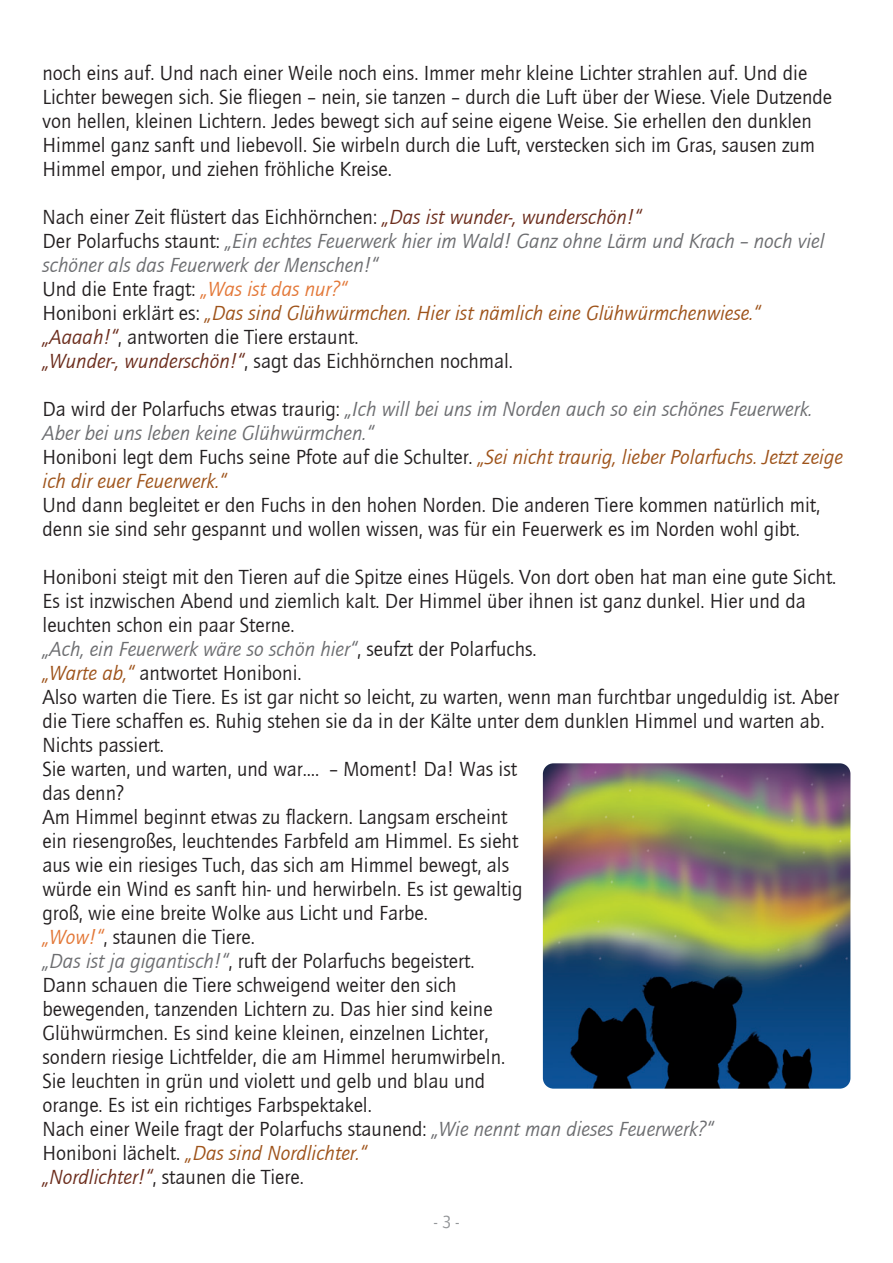
<style>
.page{position:relative;width:893px;height:1263px;background:#fff}
.page>*{position:absolute;margin:0;border:0;box-sizing:border-box;transform-origin:0 0}
.t1{font:21px/24px "Quay Itc T";color:#231f20}
.t2{font:italic 21px/24px "Quay Itc T";color:#6c6d70}
.t3{font:italic 21px/24px "Quay Itc T";color:#9e531a}
.t4{font:18px "Quay Itc T";color:#939598}
.s1{font-style:italic;color:#6c2d1d}
.s2{font-style:normal;color:#231f20}
.s3{font-style:italic;color:#e37838}
.s4{font-style:italic;color:#9e531a}
.s5{font-style:italic;color:#6c6d70}
</style>
<div class="page">
<img style="left:543px;top:763px;width:307px;height:326px">
<p class="t1" style="left:43px;top:60px;width:791px">noch eins auf. Und nach einer Weile noch eins. Immer mehr kleine Lichter strahlen auf. Und die Lichter bewegen sich. Sie fliegen – nein, sie tanzen – durch die Luft über der Wiese. Viele Dutzende von hellen, kleinen Lichtern. Jedes bewegt sich auf seine eigene Weise. Sie erhellen den dunklen Himmel ganz sanft und liebevoll. Sie wirbeln durch die Luft, verstecken sich im Gras, sausen zum Himmel empor, und ziehen fröhliche Kreise.</p>
<p class="t1" style="left:43px;top:204px;width:600px">Nach einer Zeit flüstert das Eichhörnchen: <span class="s1">„Das ist wunder-, wunderschön!“</span></p>
<p class="t2" style="left:43px;top:228px;width:783px"><span class="s2">Der Polarfuchs staunt:</span> „Ein echtes Feuerwerk hier im Wald! Ganz ohne Lärm und Krach – noch viel schöner als das Feuerwerk der Menschen!“</p>
<p class="t1" style="left:43px;top:276px;width:306px">Und die Ente fragt: <span class="s3">„Was ist das nur?“</span></p>
<p class="t3" style="left:43px;top:300px;width:720px"><span class="s2">Honiboni erklärt es:</span> „Das sind Glühwürmchen. Hier ist nämlich eine Glühwürmchenwiese.“</p>
<p class="t1" style="left:43px;top:324px;width:317px"><span class="s1">„Aaaah!“</span>, antworten die Tiere erstaunt.</p>
<p class="t1" style="left:43px;top:348px;width:472px"><span class="s1">„Wunder-, wunderschön!“</span>, sagt das Eichhörnchen nochmal.</p>
<p class="t2" style="left:43px;top:396px;width:772px"><span class="s2">Da wird der Polarfuchs etwas traurig:</span> „Ich will bei uns im Norden auch so ein schönes Feuerwerk.<br>Aber bei uns leben keine Glühwürmchen.“</p>
<p class="t3" style="left:43px;top:444px;width:802px"><span class="s2">Honiboni legt dem Fuchs seine Pfote auf die Schulter.</span> „Sei nicht traurig, lieber Polarfuchs. Jetzt zeige ich dir euer Feuerwerk.“</p>
<p class="t1" style="left:43px;top:492px;width:779px">Und dann begleitet er den Fuchs in den hohen Norden. Die anderen Tiere kommen natürlich mit, denn sie sind sehr gespannt und wollen wissen, was für ein Feuerwerk es im Norden wohl gibt.</p>
<p class="t1" style="left:43px;top:564px;width:795px">Honiboni steigt mit den Tieren auf die Spitze eines Hügels. Von dort oben hat man eine gute Sicht.<br>Es ist inzwischen Abend und ziemlich kalt. Der Himmel über ihnen ist ganz dunkel. Hier und da leuchten schon ein paar Sterne.</p>
<p class="t2" style="left:43px;top:636px;width:496px">„Ach, ein Feuerwerk wäre so schön hier“<span class="s2">, seufzt der Polarfuchs.</span></p>
<p class="t1" style="left:43px;top:660px;width:261px"><span class="s4">„Warte ab,“</span> antwortet Honiboni.</p>
<p class="t1" style="left:43px;top:684px;width:798px">Also warten die Tiere. Es ist gar nicht so leicht, zu warten, wenn man furchtbar ungeduldig ist. Aber die Tiere schaffen es. Ruhig stehen sie da in der Kälte unter dem dunklen Himmel und warten ab.</p>
<p class="t1" style="left:43px;top:732px;width:123px">Nichts passiert.</p>
<p class="t1" style="left:43px;top:756px;width:476px">Sie warten, und warten, und war…. – Moment! Da! Was ist das denn?</p>
<p class="t1" style="left:43px;top:804px;width:481px">Am Himmel beginnt etwas zu flackern. Langsam erscheint ein riesengroßes, leuchtendes Farbfeld am Himmel. Es sieht aus wie ein riesiges Tuch, das sich am Himmel bewegt, als würde ein Wind es sanft hin- und herwirbeln. Es ist gewaltig groß, wie eine breite Wolke aus Licht und Farbe.</p>
<p class="t1" style="left:43px;top:924px;width:214px"><span class="s3">„Wow!“</span>, staunen die Tiere.</p>
<p class="t1" style="left:43px;top:948px;width:433px"><span class="s5">„Das ist ja gigantisch!“</span>, ruft der Polarfuchs begeistert.</p>
<p class="t1" style="left:43px;top:972px;width:464px">Dann schauen die Tiere schweigend weiter den sich bewegenden, tanzenden Lichtern zu. Das hier sind keine Glühwürmchen. Es sind keine kleinen, einzelnen Lichter, sondern riesige Lichtfelder, die am Himmel herumwirbeln.<br>Sie leuchten in grün und violett und gelb und blau und orange. Es ist ein richtiges Farbspektakel.</p>
<p class="t1" style="left:43px;top:1116px;width:673px">Nach einer Weile fragt der Polarfuchs staunend: <span class="s5">„Wie nennt man dieses Feuerwerk?“</span></p>
<p class="t3" style="left:43px;top:1140px;width:326px"><span class="s2">Honiboni lächelt.</span> „Das sind Nordlichter.“</p>
<p class="t1" style="left:43px;top:1164px;width:263px"><span class="s1">„Nordlichter!“</span>, staunen die Tiere.</p>
<p class="t4" style="left:434px;top:1211px;width:26px">- 3 -</p>
</div>
